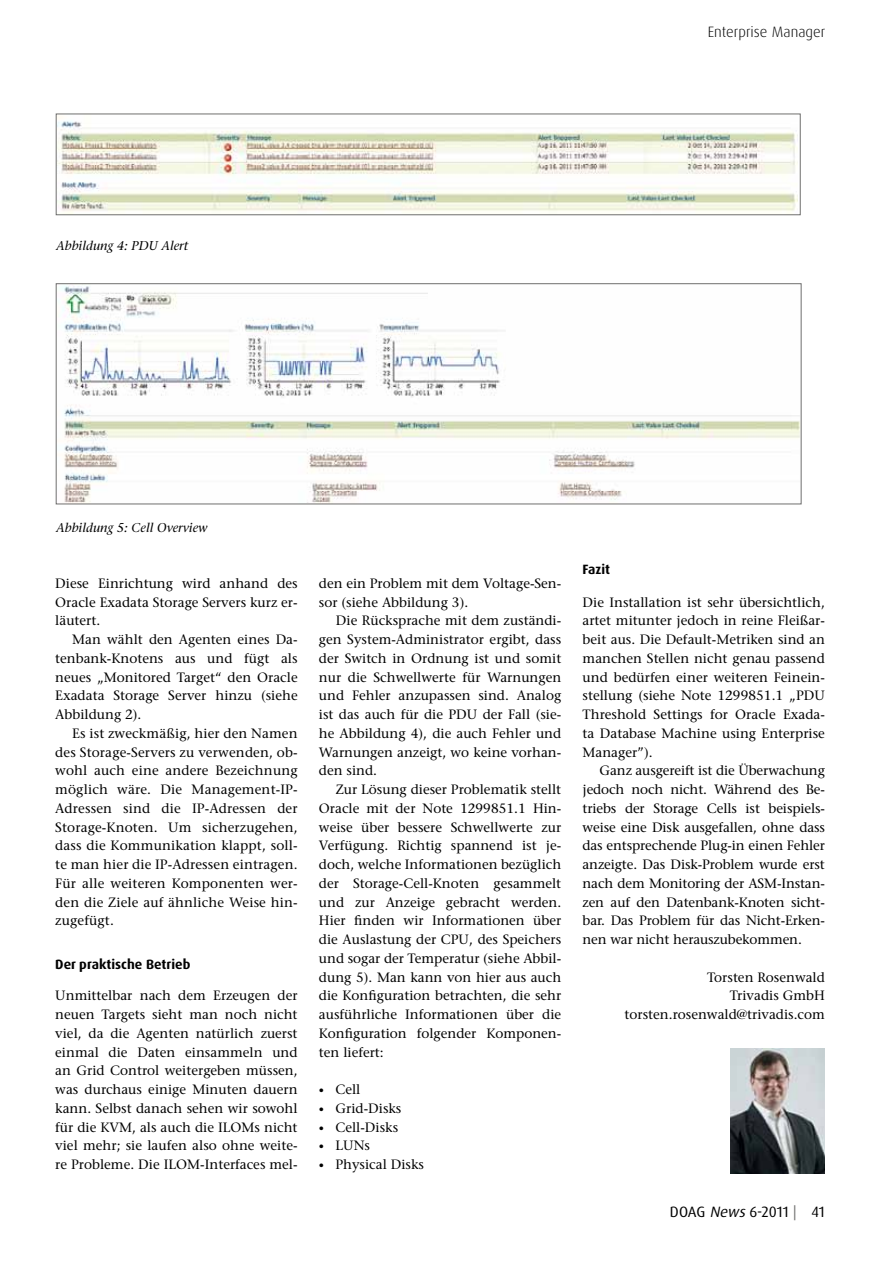
<style>
.page{position:relative;width:893px;height:1263px;background:#fff}
.page>*{position:absolute;margin:0;border:0;box-sizing:border-box;transform-origin:0 0}
.t1{font:15px "Dax Pro";color:#000}
.t2{font:300 15px "Dax Pro";color:#000}
.t3{font:500 13.5px/18.8px "Stone Serif Std";color:#000;text-align:justify}
.t4{font:700 13.5px "Dax Pro";color:#000}
.t5{font:italic 500 12.75px "Stone Serif Std";color:#000}
.s1{font-size:10.5px}
.s2{font-style:italic}
.s3{color:#6f6f6e}
</style>
<div class="page">
<img style="left:731px;top:1048px;width:93px;height:126px">
<img style="left:58px;top:116px;width:739px;height:97px">
<div style="left:56px;top:114px;width:745px;height:101px;border:1px solid #6f6f6e"></div>
<img style="left:60px;top:285px;width:739px;height:217px">
<div style="left:56px;top:283px;width:745px;height:221px;border:1px solid #6f6f6e"></div>
<p class="t5" style="left:56px;top:238px;width:133px">Abbildung 4: PDU Alert</p>
<p class="t2" style="left:708px;top:22px;width:119px">Enterprise Manager</p>
<p class="t5" style="left:56px;top:520px;width:153px">Abbildung 5: Cell Overview</p>
<p class="t3" style="left:55px;top:574px;width:244px">Diese Einrichtung wird anhand des Oracle Exadata Storage Servers kurz er&shy;läutert.</p>
<p class="t3" style="left:55px;top:630px;width:244px;text-indent:17px">Man wählt den Agenten eines Da&shy;tenbank-Knotens aus und fügt als neues „Monitored Target“ den Oracle Exadata Storage Server hinzu (siehe Abbildung 2).</p>
<p class="t3" style="left:55px;top:724px;width:244px;text-indent:17px">Es ist zweckmäßig, hier den Namen des Storage-Servers zu verwenden, ob&shy;wohl auch eine andere Bezeichnung möglich wäre. Die Management-IP-Adressen sind die IP-Adressen der Storage-Knoten. Um sicherzugehen, dass die Kommunikation klappt, soll&shy;te man hier die IP-Adressen eintragen.<br>Für alle weiteren Komponenten wer&shy;den die Ziele auf ähnliche Weise hin&shy;zugefügt.</p>
<p class="t4" style="left:55px;top:955px;width:137px">Der praktische Betrieb</p>
<p class="t3" style="left:55px;top:986px;width:244px">Unmittelbar nach dem Erzeugen der neuen Targets sieht man noch nicht viel, da die Agenten natürlich zuerst einmal die Daten einsammeln und an Grid Control weitergeben müssen, was durchaus einige Minuten dauern kann. Selbst danach sehen wir sowohl für die KVM, als auch die ILOMs nicht viel mehr; sie laufen also ohne weite&shy;re Probleme. Die ILOM-Interfaces mel-</p>
<p class="t3" style="left:319px;top:574px;width:244px">den ein Problem mit dem Voltage-Sen&shy;sor (siehe Abbildung 3).</p>
<p class="t3" style="left:319px;top:611px;width:244px;text-indent:17px">Die Rücksprache mit dem zuständi&shy;gen System-Administrator ergibt, dass der Switch in Ordnung ist und somit nur die Schwellwerte für Warnungen und Fehler anzupassen sind. Analog ist das auch für die PDU der Fall (sie&shy;he Abbildung 4), die auch Fehler und Warnungen anzeigt, wo keine vorhan&shy;den sind.</p>
<p class="t3" style="left:319px;top:780px;width:244px;text-indent:17px">Zur Lösung dieser Problematik stellt Oracle mit der Note 1299851.1 Hin&shy;weise über bessere Schwellwerte zur Verfügung. Richtig spannend ist je&shy;doch, welche Informationen bezüglich der Storage-Cell-Knoten gesammelt und zur Anzeige gebracht werden.<br>Hier finden wir Informationen über die Auslastung der CPU, des Speichers und sogar der Temperatur (siehe Abbil&shy;dung 5). Man kann von hier aus auch die Konfiguration betrachten, die sehr ausführliche Informationen über die Konfiguration folgender Komponen&shy;ten liefert:</p>
<p class="t3" style="left:319px;top:1080px;width:43px"><span class="s1">•</span> Cell</p>
<p class="t3" style="left:319px;top:1099px;width:84px"><span class="s1">•</span> Grid-Disks</p>
<p class="t3" style="left:319px;top:1118px;width:81px"><span class="s1">•</span> Cell-Disks</p>
<p class="t3" style="left:319px;top:1136px;width:53px"><span class="s1">•</span> LUNs</p>
<p class="t3" style="left:319px;top:1155px;width:107px"><span class="s1">•</span> Physical Disks</p>
<p class="t4" style="left:583px;top:561px;width:29px">Fazit</p>
<p class="t3" style="left:583px;top:593px;width:244px">Die Installation ist sehr übersichtlich, artet mitunter jedoch in reine Fleißar&shy;beit aus. Die Default-Metriken sind an manchen Stellen nicht genau passend und bedürfen einer weiteren Feinein&shy;stellung (siehe Note 1299851.1 „PDU Threshold Settings for Oracle Exada&shy;ta Database Machine using Enterprise Manager”).</p>
<p class="t3" style="left:583px;top:761px;width:244px;text-indent:17px">Ganz ausgereift ist die Überwachung jedoch noch nicht. Während des Be&shy;triebs der Storage Cells ist beispiels&shy;weise eine Disk ausgefallen, ohne dass das entsprechende Plug-in einen Fehler anzeigte. Das Disk-Problem wurde erst nach dem Monitoring der ASM-Instan&shy;zen auf den Datenbank-Knoten sicht&shy;bar. Das Problem für das Nicht-Erken&shy;nen war nicht herauszubekommen.</p>
<p class="t3" style="left:625px;top:968px;width:202px;text-align:right">Torsten Rosenwald<br>Trivadis GmbH torsten.rosenwald@trivadis.com</p>
<p class="t1" style="left:670px;top:1202px;width:156px">DOAG <span class="s2">News</span>6-2011 <span class="s3">|</span> 41</p>
</div>
